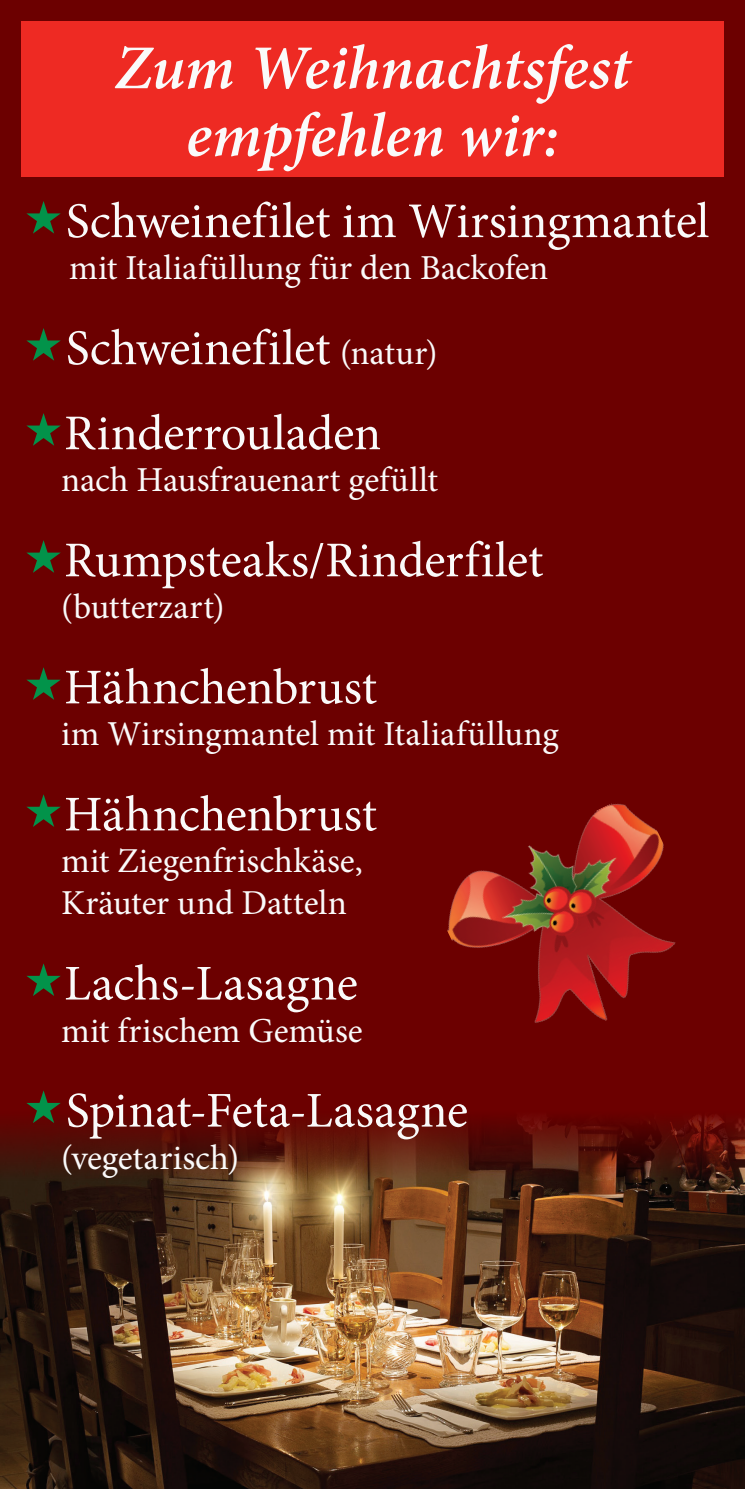
<style>
.page{position:relative;width:745px;height:1489px;background:#fff}
.page>*{position:absolute;margin:0;border:0;box-sizing:border-box;transform-origin:0 0}
.t1{font:italic 600 62.5px/67.5px "Minion Pro";color:#fafafa;text-align:center}
.t2{font:50px/85px "Minion Pro";letter-spacing:-.005em;color:#fafafa}
.t3{font:35px/42px "Minion Pro";color:#fafafa}
.s1{font-size:35px}
</style>
<div class="page">
<div style="left:0;top:0;width:744px;height:1488px;background:#6c0000"></div>
<img style="left:0;top:1115px;width:744px;height:373px">
<div style="left:21px;top:21px;width:702px;height:156px;background:#ee2a23"></div>
<img style="left:447px;top:803px;width:229px;height:220px">
<svg style="left:26px;top:1115px;width:35px;height:8px"></svg>
<h1 class="t1" style="left:115px;top:34px;width:516px">Zum Weihnachtsfest empfehlen wir:</h1>
<h2 class="t2" style="left:66px;top:179px;width:644px">Schweinefilet im Wirsingmantel</h2>
<p class="t3" style="left:69px;top:247px;width:480px">mit Italiafüllung für den Backofen</p>
<h2 class="t2" style="left:64px;top:306px;width:375px">Schweinefilet <span class="s1">(natur)<br></span>Rinderrouladen</h2>
<p class="t3" style="left:61px;top:459px;width:378px">nach Hausfrauenart gefüllt</p>
<h2 class="t2" style="left:64px;top:518px;width:480px">Rumpsteaks/Rinderfilet</h2>
<p class="t3" style="left:61px;top:586px;width:165px">(butterzart)</p>
<h2 class="t2" style="left:64px;top:645px;width:314px">Hähnchenbrust</h2>
<p class="t3" style="left:61px;top:713px;width:499px">im Wirsingmantel mit Italiafüllung</p>
<h2 class="t2" style="left:64px;top:772px;width:314px">Hähnchenbrust</h2>
<p class="t3" style="left:61px;top:840px;width:303px">mit Ziegenfrischkäse,<br>Kräuter und Datteln</p>
<h2 class="t2" style="left:64px;top:941px;width:295px">Lachs-Lasagne</h2>
<p class="t3" style="left:61px;top:1009px;width:303px">mit frischem Gemüse</p>
<h2 class="t2" style="left:66px;top:1068px;width:403px">Spinat-Feta-Lasagne</h2>
<p class="t3" style="left:61px;top:1136px;width:179px">(vegetarisch)</p>
</div>
